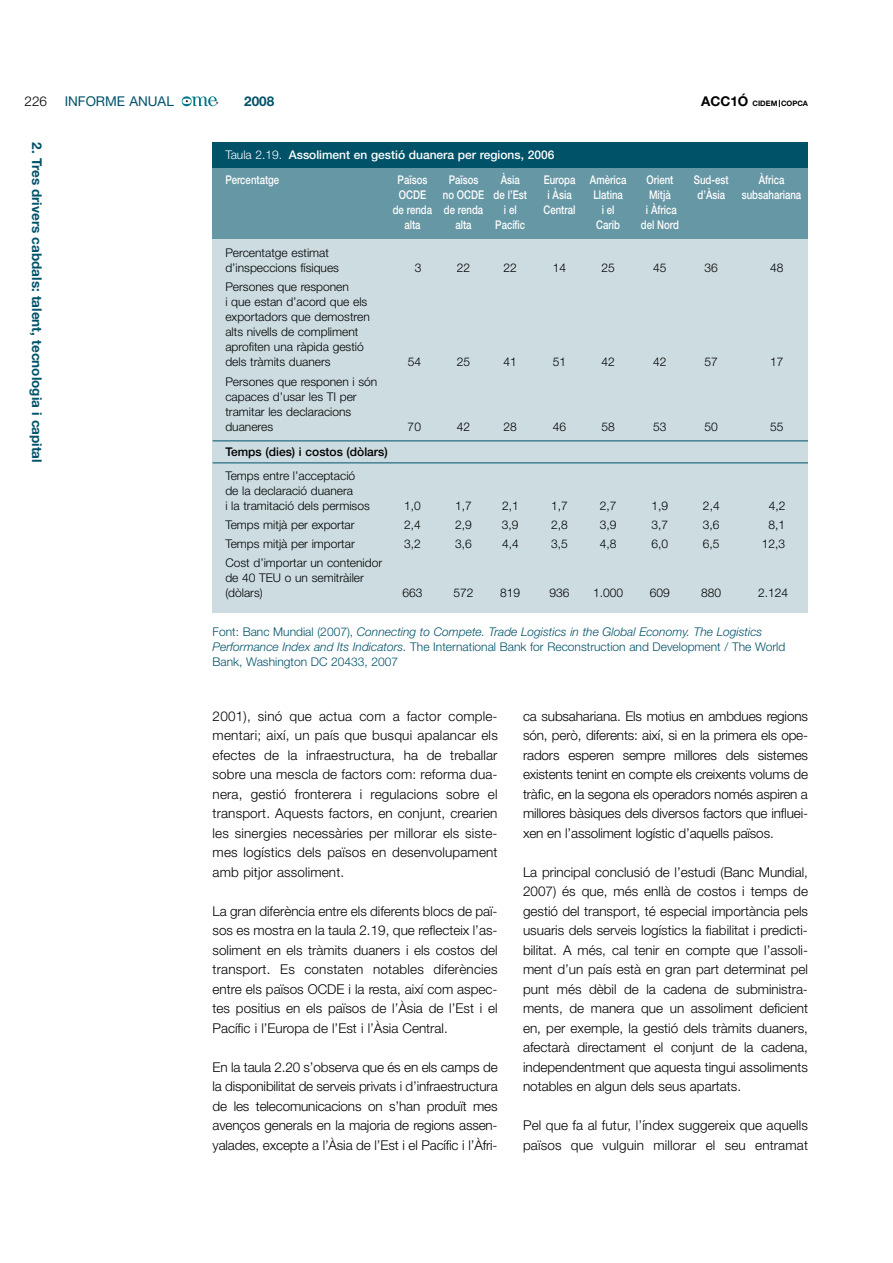
<style>
.page{position:relative;width:893px;height:1263px;background:#fff}
.page>*{position:absolute;margin:0;border:0;box-sizing:border-box;transform-origin:0 0}
.t1{font:300 13.5px/19.5px "Helvetica Neue";color:#000;text-align:justify}
.t2{font:700 13.5px "Helvetica Neue";color:#005269}
.t3{font:13.5px "Helvetica Neue";color:#005269}
.t4{font:300 12px/15px "Helvetica Neue";color:#000}
.t5{font:300 12px/15px "Helvetica Neue";color:#005269}
.t6{font:500 12px "Helvetica Neue";color:#fff;scale:.8 1}
.t7{font:500 12px/25.2px "Helvetica Neue";color:#fff}
.t8{font:500 12px "Helvetica Neue";color:#000}
.t9{font:700 7.5px "Helvetica Neue";color:#000}
.s1{font-size:13.5px}
.s2{font-weight:300}
.s3{font-style:italic}
</style>
<div class="page">
<svg style="left:182px;top:96px;width:36px;height:10px"></svg>
<div style="left:213px;top:161px;width:595px;height:451px;background:#ccdce1"></div>
<div style="left:213px;top:142px;width:595px;height:27px;background:#005269"></div>
<div style="left:213px;top:168px;width:595px;height:71px;background:#6697a5"></div>
<hr style="left:213px;top:440px;width:595px;height:1px;background:#005269">
<hr style="left:213px;top:462px;width:595px;height:1px;background:#005269">
<p class="t1" style="left:25px;top:93px;width:24px">226</p>
<p class="t3" style="left:65px;top:97px;width:111px">INFORME ANUAL</p>
<p class="t2" style="left:244px;top:97px;width:32px">2008</p>
<p class="t9" style="left:701px;top:101px;width:109px"><span class="s1">ACC1Ó</span> CIDEM COPCA</p>
<p class="t2" style="left:42px;top:142px;width:322px;rotate:90deg">2. Tres drivers cabdals: talent, tecnologia i capital</p>
<p class="t7" style="left:225px;top:143px;width:330px"><span class="s2">Taula 2.19.</span> Assoliment en gestió duanera per regions, 2006<br>Percentatge</p>
<p class="t6" style="left:398px;top:176px;width:39px">Països</p>
<p class="t6" style="left:449px;top:176px;width:39px">Països</p>
<p class="t6" style="left:501px;top:176px;width:25px">Àsia</p>
<p class="t6" style="left:544px;top:176px;width:105px">Europa Amèrica</p>
<p class="t6" style="left:646px;top:176px;width:35px">Orient</p>
<p class="t6" style="left:694px;top:176px;width:45px">Sud-est</p>
<p class="t6" style="left:759px;top:176px;width:34px">Àfrica</p>
<p class="t6" style="left:399px;top:191px;width:36px">OCDE</p>
<p class="t6" style="left:443px;top:191px;width:107px">no OCDE de l’Est</p>
<p class="t6" style="left:547px;top:191px;width:32px">i Àsia</p>
<p class="t6" style="left:593px;top:191px;width:38px">Llatina</p>
<p class="t6" style="left:649px;top:191px;width:29px">Mitjà</p>
<p class="t6" style="left:697px;top:191px;width:36px">d’Àsia</p>
<p class="t6" style="left:742px;top:191px;width:76px">subsahariana</p>
<p class="t6" style="left:393px;top:206px;width:115px">de renda de renda</p>
<p class="t6" style="left:504px;top:206px;width:18px">i el</p>
<p class="t6" style="left:543px;top:206px;width:42px">Central</p>
<p class="t6" style="left:602px;top:206px;width:18px">i el</p>
<p class="t6" style="left:646px;top:206px;width:40px">i Àfrica</p>
<p class="t6" style="left:404px;top:221px;width:22px">alta</p>
<p class="t6" style="left:455px;top:221px;width:22px">alta</p>
<p class="t6" style="left:495px;top:221px;width:39px">Pacífic</p>
<p class="t6" style="left:596px;top:221px;width:31px">Carib</p>
<p class="t6" style="left:641px;top:221px;width:49px">del Nord</p>
<p class="t4" style="left:225px;top:246px;width:115px">Percentatge estimat d’inspeccions físiques</p>
<p class="t4" style="left:225px;top:281px;width:146px">Persones que responen<br>i que estan d’acord que els exportadors que demostren alts nivells de compliment aprofiten una ràpida gestió dels tràmits duaners</p>
<p class="t4" style="left:225px;top:375px;width:154px">Persones que responen i són capaces d’usar les TI per tramitar les declaracions duaneres</p>
<p class="t8" style="left:225px;top:448px;width:164px">Temps (dies) i costos (dòlars)</p>
<p class="t4" style="left:225px;top:469px;width:146px">Temps entre l’acceptació de la declaració duanera<br>i la tramitació dels permisos</p>
<p class="t4" style="left:415px;top:261px;width:8px">3</p>
<p class="t4" style="left:457px;top:261px;width:15px">22</p>
<p class="t4" style="left:504px;top:261px;width:15px">22</p>
<p class="t4" style="left:553px;top:261px;width:15px">14</p>
<p class="t4" style="left:601px;top:261px;width:15px">25</p>
<p class="t4" style="left:653px;top:261px;width:15px">45</p>
<p class="t4" style="left:705px;top:261px;width:15px">36</p>
<p class="t4" style="left:770px;top:261px;width:15px">48</p>
<p class="t4" style="left:408px;top:356px;width:15px">54</p>
<p class="t4" style="left:457px;top:356px;width:15px">25</p>
<p class="t4" style="left:504px;top:356px;width:15px">41</p>
<p class="t4" style="left:553px;top:356px;width:15px">51</p>
<p class="t4" style="left:601px;top:356px;width:15px">42</p>
<p class="t4" style="left:653px;top:356px;width:15px">42</p>
<p class="t4" style="left:705px;top:356px;width:15px">57</p>
<p class="t4" style="left:770px;top:356px;width:15px">17</p>
<p class="t4" style="left:408px;top:420px;width:15px">70</p>
<p class="t4" style="left:457px;top:420px;width:15px">42</p>
<p class="t4" style="left:504px;top:420px;width:15px">28</p>
<p class="t4" style="left:553px;top:420px;width:15px">46</p>
<p class="t4" style="left:601px;top:420px;width:15px">58</p>
<p class="t4" style="left:653px;top:420px;width:15px">53</p>
<p class="t4" style="left:705px;top:420px;width:15px">50</p>
<p class="t4" style="left:770px;top:420px;width:15px">55</p>
<p class="t4" style="left:404px;top:499px;width:18px">1,0</p>
<p class="t4" style="left:455px;top:499px;width:18px">1,7</p>
<p class="t4" style="left:502px;top:499px;width:18px">2,1</p>
<p class="t4" style="left:551px;top:499px;width:18px">1,7</p>
<p class="t4" style="left:600px;top:499px;width:18px">2,7</p>
<p class="t4" style="left:652px;top:499px;width:18px">1,9</p>
<p class="t4" style="left:703px;top:499px;width:18px">2,4</p>
<p class="t4" style="left:769px;top:499px;width:18px">4,2</p>
<p class="t4" style="left:225px;top:518px;width:131px">Temps mitjà per exportar</p>
<p class="t4" style="left:404px;top:518px;width:18px">2,4</p>
<p class="t4" style="left:455px;top:518px;width:18px">2,9</p>
<p class="t4" style="left:502px;top:518px;width:18px">3,9</p>
<p class="t4" style="left:551px;top:518px;width:18px">2,8</p>
<p class="t4" style="left:600px;top:518px;width:18px">3,9</p>
<p class="t4" style="left:651px;top:518px;width:18px">3,7</p>
<p class="t4" style="left:703px;top:518px;width:18px">3,6</p>
<p class="t4" style="left:769px;top:518px;width:18px">8,1</p>
<p class="t4" style="left:225px;top:537px;width:131px">Temps mitjà per importar</p>
<p class="t4" style="left:404px;top:537px;width:18px">3,2</p>
<p class="t4" style="left:455px;top:537px;width:18px">3,6</p>
<p class="t4" style="left:502px;top:537px;width:18px">4,4</p>
<p class="t4" style="left:551px;top:537px;width:18px">3,5</p>
<p class="t4" style="left:600px;top:537px;width:18px">4,8</p>
<p class="t4" style="left:652px;top:537px;width:18px">6,0</p>
<p class="t4" style="left:703px;top:537px;width:18px">6,5</p>
<p class="t4" style="left:762px;top:537px;width:25px">12,3</p>
<p class="t4" style="left:225px;top:557px;width:158px">Cost d’importar un contenidor de 40 TEU o un semitràiler (dòlars)</p>
<p class="t4" style="left:402px;top:587px;width:22px">663</p>
<p class="t4" style="left:453px;top:587px;width:22px">572</p>
<p class="t4" style="left:500px;top:587px;width:22px">819</p>
<p class="t4" style="left:549px;top:587px;width:22px">936</p>
<p class="t4" style="left:593px;top:587px;width:32px">1.000</p>
<p class="t4" style="left:650px;top:587px;width:22px">609</p>
<p class="t4" style="left:701px;top:587px;width:22px">880</p>
<p class="t4" style="left:758px;top:587px;width:32px">2.124</p>
<p class="t5" style="left:213px;top:625px;width:574px">Font: Banc Mundial (2007), <span class="s3">Connecting to Compete. Trade Logistics in the Global Economy. The Logistics<br>Performance Index and Its Indicators.</span> The International Bank for Reconstruction and Development / The World<br>Bank, Washington DC 20433, 2007</p>
<p class="t1" style="left:213px;top:707px;width:287px">2001), sinó que actua com a factor comple&shy;mentari; així, un país que busqui apalancar els efectes de la infraestructura, ha de treballar sobre una mescla de factors com: reforma dua&shy;nera, gestió fronterera i regulacions sobre el transport. Aquests factors, en conjunt, crearien les sinergies necessàries per millorar els siste&shy;mes logístics dels països en desenvolupament amb pitjor assoliment.</p>
<p class="t1" style="left:213px;top:902px;width:287px">La gran diferència entre els diferents blocs de paï&shy;sos es mostra en la taula 2.19, que reflecteix l’as&shy;soliment en els tràmits duaners i els costos del transport. Es constaten notables diferències entre els països OCDE i la resta, així com aspec&shy;tes positius en els països de l’Àsia de l’Est i el Pacífic i l’Europa de l’Est i l’Àsia Central.</p>
<p class="t1" style="left:213px;top:1058px;width:287px">En la taula 2.20 s’observa que és en els camps de la disponibilitat de serveis privats i d’infraestructura de les telecomunicacions on s’han produït mes avenços generals en la majoria de regions assen&shy;yalades, excepte a l’Àsia de l’Est i el Pacífic i l’Àfri-</p>
<p class="t1" style="left:523px;top:707px;width:287px">ca subsahariana. Els motius en ambdues regions són, però, diferents: així, si en la primera els ope&shy;radors esperen sempre millores dels sistemes existents tenint en compte els creixents volums de tràfic, en la segona els operadors només aspiren a millores bàsiques dels diversos factors que influei&shy;xen en l’assoliment logístic d’aquells països.</p>
<p class="t1" style="left:523px;top:863px;width:287px">La principal conclusió de l’estudi (Banc Mundial, 2007) és que, més enllà de costos i temps de gestió del transport, té especial importància pels usuaris dels serveis logístics la fiabilitat i predicti&shy;bilitat. A més, cal tenir en compte que l’assoli&shy;ment d’un país està en gran part determinat pel punt més dèbil de la cadena de subministra&shy;ments, de manera que un assoliment deficient en, per exemple, la gestió dels tràmits duaners, afectarà directament el conjunt de la cadena, independentment que aquesta tingui assoliments notables en algun dels seus apartats.</p>
<p class="t1" style="left:523px;top:1117px;width:286px">Pel que fa al futur, l’índex suggereix que aquells països que vulguin millorar el seu entramat</p>
</div>
